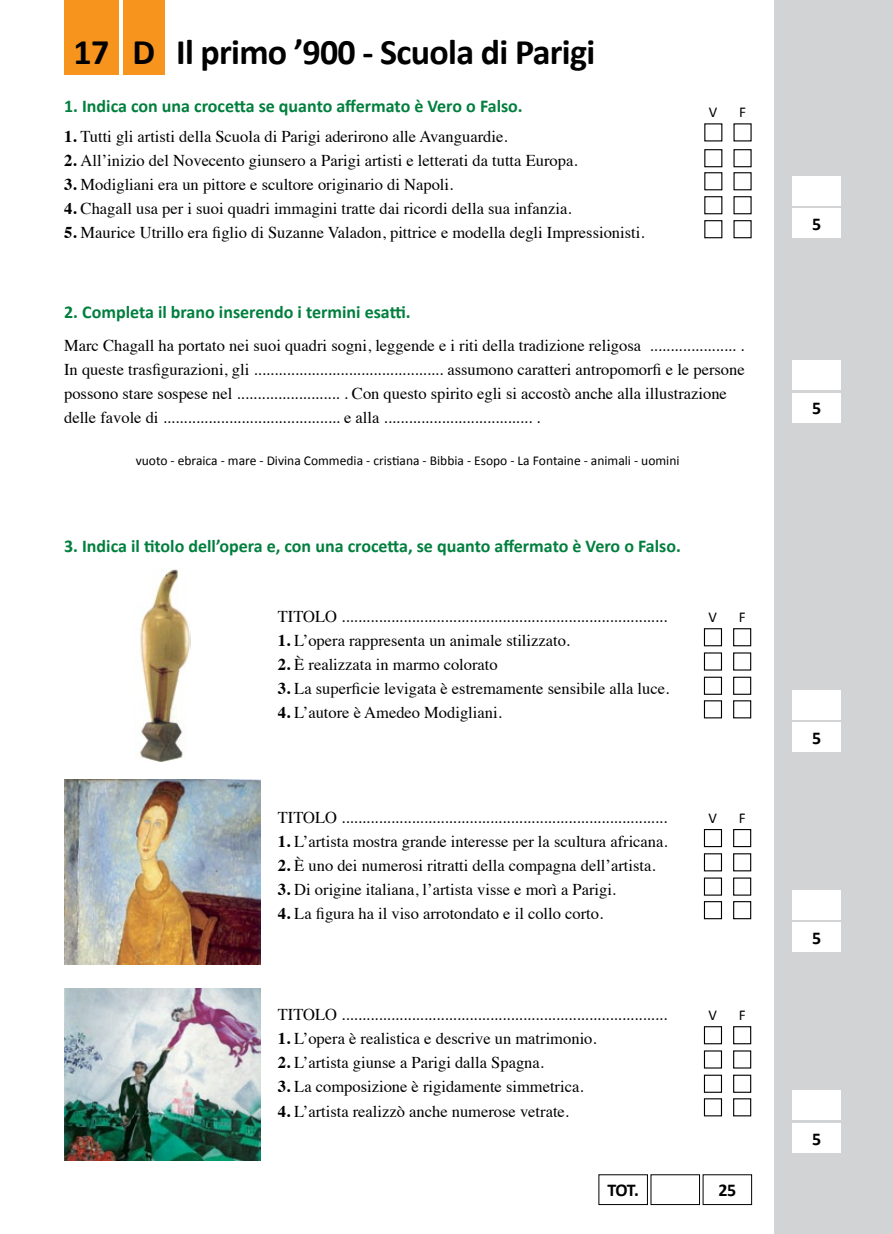
<style>
.page{position:relative;width:893px;height:1234px;background:#fff}
.page>*{position:absolute;margin:0;border:0;box-sizing:border-box;transform-origin:0 0}
.t1{font:700 36px "Calibri";letter-spacing:-.02em;color:#000}
.t2{font:700 18px "Calibri";color:#007f3e}
.t3{font:700 18px "Calibri";color:#000}
.t4{font:16.5px/24px "Times";color:#000}
.t5{font:15px "Calibri";color:#000}
.t6{font:13.5px "Calibri";color:#000}
.s1{font-weight:700}
</style>
<div class="page">
<div style="left:775px;top:0;width:118px;height:1233px;background:#d1d3d4"></div>
<div style="left:792px;top:722px;width:49px;height:29px;background:#fff"></div>
<div style="left:792px;top:922px;width:49px;height:30px;background:#fff"></div>
<div style="left:792px;top:1122px;width:49px;height:30px;background:#fff"></div>
<div style="left:792px;top:689px;width:49px;height:30px;background:#fff"></div>
<div style="left:792px;top:889px;width:49px;height:30px;background:#fff"></div>
<div style="left:792px;top:1090px;width:49px;height:29px;background:#fff"></div>
<div style="left:64px;top:0;width:55px;height:74px;background:#f7941e"></div>
<div style="left:123px;top:0;width:41px;height:74px;background:#f7941e"></div>
<div style="left:792px;top:393px;width:49px;height:29px;background:#fff"></div>
<div style="left:792px;top:360px;width:49px;height:30px;background:#fff"></div>
<div style="left:792px;top:208px;width:49px;height:30px;background:#fff"></div>
<div style="left:792px;top:176px;width:49px;height:30px;background:#fff"></div>
<div style="left:733px;top:149px;width:19px;height:18px;border:1px solid #000"></div>
<div style="left:704px;top:149px;width:18px;height:18px;border:1px solid #000"></div>
<div style="left:733px;top:220px;width:19px;height:18px;border:1px solid #000"></div>
<div style="left:704px;top:220px;width:18px;height:18px;border:1px solid #000"></div>
<div style="left:733px;top:172px;width:19px;height:18px;border:1px solid #000"></div>
<div style="left:733px;top:196px;width:19px;height:18px;border:1px solid #000"></div>
<div style="left:704px;top:172px;width:18px;height:18px;border:1px solid #000"></div>
<div style="left:704px;top:196px;width:18px;height:18px;border:1px solid #000"></div>
<img style="left:139px;top:569px;width:51px;height:192px">
<img style="left:64px;top:779px;width:197px;height:184px">
<img style="left:64px;top:988px;width:197px;height:172px">
<div style="left:733px;top:828px;width:18px;height:19px;border:1px solid #000"></div>
<div style="left:733px;top:628px;width:18px;height:18px;border:1px solid #000"></div>
<div style="left:733px;top:1025px;width:18px;height:19px;border:1px solid #000"></div>
<div style="left:733px;top:853px;width:18px;height:18px;border:1px solid #000"></div>
<div style="left:733px;top:652px;width:18px;height:18px;border:1px solid #000"></div>
<div style="left:733px;top:1050px;width:18px;height:18px;border:1px solid #000"></div>
<div style="left:733px;top:877px;width:18px;height:18px;border:1px solid #000"></div>
<div style="left:733px;top:676px;width:18px;height:18px;border:1px solid #000"></div>
<div style="left:733px;top:1074px;width:18px;height:18px;border:1px solid #000"></div>
<div style="left:733px;top:900px;width:18px;height:19px;border:1px solid #000"></div>
<div style="left:733px;top:700px;width:18px;height:18px;border:1px solid #000"></div>
<div style="left:733px;top:1097px;width:18px;height:19px;border:1px solid #000"></div>
<div style="left:704px;top:828px;width:18px;height:19px;border:1px solid #000"></div>
<div style="left:704px;top:628px;width:18px;height:18px;border:1px solid #000"></div>
<div style="left:704px;top:1025px;width:18px;height:19px;border:1px solid #000"></div>
<div style="left:704px;top:853px;width:18px;height:18px;border:1px solid #000"></div>
<div style="left:704px;top:652px;width:18px;height:18px;border:1px solid #000"></div>
<div style="left:704px;top:1050px;width:18px;height:18px;border:1px solid #000"></div>
<div style="left:704px;top:877px;width:18px;height:18px;border:1px solid #000"></div>
<div style="left:704px;top:676px;width:18px;height:18px;border:1px solid #000"></div>
<div style="left:704px;top:1074px;width:18px;height:18px;border:1px solid #000"></div>
<div style="left:704px;top:900px;width:18px;height:19px;border:1px solid #000"></div>
<div style="left:704px;top:700px;width:18px;height:18px;border:1px solid #000"></div>
<div style="left:704px;top:1097px;width:18px;height:19px;border:1px solid #000"></div>
<h1 class="t1" style="left:73px;top:30px;width:37px">17</h1>
<h1 class="t1" style="left:176px;top:30px;width:421px">Il primo ’900 - Scuola di Parigi</h1>
<h1 class="t1" style="left:133px;top:30px;width:24px">D</h1>
<p class="t2" style="left:64px;top:94px;width:460px">1. Indica con una crocetta se quanto affermato è Vero o Falso.</p>
<p class="t4" style="left:64px;top:123px;width:445px"><span class="s1">1.</span> Tutti gli artisti della Scuola di Parigi aderirono alle Avanguardie.</p>
<p class="t4" style="left:64px;top:147px;width:515px"><span class="s1">2.</span> All’inizio del Novecento giunsero a Parigi artisti e letterati da tutta Europa.</p>
<p class="t4" style="left:64px;top:171px;width:391px"><span class="s1">3.</span> Modigliani era un pittore e scultore originario di Napoli.</p>
<p class="t4" style="left:64px;top:195px;width:509px"><span class="s1">4.</span> Chagall usa per i suoi quadri immagini tratte dai ricordi della sua infanzia.</p>
<p class="t4" style="left:64px;top:219px;width:582px"><span class="s1">5.</span> Maurice Utrillo era figlio di Suzanne Valadon, pittrice e modella degli Impressionisti.</p>
<p class="t5" style="left:709px;top:103px;width:10px">V</p>
<p class="t5" style="left:739px;top:103px;width:8px">F</p>
<p class="t2" style="left:64px;top:301px;width:348px">2. Completa il brano inserendo i termini esatti.</p>
<p class="t4" style="left:64px;top:331px;width:682px">Marc Chagall ha portato nei suoi quadri sogni, leggende e i riti della tradizione religosa ..................... .<br>In queste trasfigurazioni, gli .............................................. assumono caratteri antropomorfi e le persone possono stare sospese nel ......................... . Con questo spirito egli si accostò anche alla illustrazione delle favole di ........................................... e alla .................................... .</p>
<p class="t6" style="left:136px;top:451px;width:545px">vuoto - ebraica - mare - Divina Commedia - cristiana - Bibbia - Esopo - La Fontaine - animali - uomini</p>
<p class="t2" style="left:64px;top:534px;width:618px">3. Indica il titolo dell’opera e, con una crocetta, se quanto affermato è Vero o Falso.</p>
<p class="t4" style="left:278px;top:603px;width:391px">TITOLO ...............................................................................</p>
<p class="t4" style="left:278px;top:627px;width:294px"><span class="s1">1.</span> L’opera rappresenta un animale stilizzato.</p>
<p class="t4" style="left:278px;top:651px;width:221px"><span class="s1">2.</span> È realizzata in marmo colorato</p>
<p class="t4" style="left:278px;top:675px;width:393px"><span class="s1">3.</span> La superficie levigata è estremamente sensibile alla luce.</p>
<p class="t4" style="left:278px;top:699px;width:225px"><span class="s1">4.</span> L’autore è Amedeo Modigliani.</p>
<p class="t5" style="left:708px;top:608px;width:10px">V</p>
<p class="t5" style="left:739px;top:608px;width:8px">F</p>
<p class="t4" style="left:278px;top:804px;width:391px">TITOLO ...............................................................................</p>
<p class="t4" style="left:278px;top:828px;width:391px"><span class="s1">1.</span> L’artista mostra grande interesse per la scultura africana.</p>
<p class="t4" style="left:278px;top:852px;width:379px"><span class="s1">2.</span> È uno dei numerosi ritratti della compagna dell’artista.</p>
<p class="t4" style="left:278px;top:876px;width:340px"><span class="s1">3.</span> Di origine italiana, l’artista visse e morì a Parigi.</p>
<p class="t4" style="left:278px;top:900px;width:327px"><span class="s1">4.</span> La figura ha il viso arrotondato e il collo corto.</p>
<p class="t4" style="left:278px;top:1001px;width:391px">TITOLO ...............................................................................</p>
<p class="t4" style="left:278px;top:1025px;width:320px"><span class="s1">1.</span> L’opera è realistica e descrive un matrimonio.</p>
<p class="t4" style="left:278px;top:1049px;width:268px"><span class="s1">2.</span> L’artista giunse a Parigi dalla Spagna.</p>
<p class="t4" style="left:278px;top:1073px;width:307px"><span class="s1">3.</span> La composizione è rigidamente simmetrica.</p>
<p class="t4" style="left:278px;top:1097px;width:293px"><span class="s1">4.</span> L’artista realizzò anche numerose vetrate.</p>
<p class="t5" style="left:708px;top:808px;width:10px">V</p>
<p class="t5" style="left:739px;top:808px;width:8px">F</p>
<p class="t5" style="left:708px;top:1005px;width:10px">V</p>
<p class="t5" style="left:739px;top:1005px;width:8px">F</p>
<p class="t3" style="left:607px;top:1178px;width:33px">TOT.</p>
<p class="t3" style="left:718px;top:1178px;width:19px">25</p>
<p class="t3" style="left:812px;top:213px;width:11px">5</p>
<p class="t3" style="left:812px;top:397px;width:11px">5</p>
<p class="t3" style="left:812px;top:726px;width:11px">5</p>
<p class="t3" style="left:812px;top:926px;width:11px">5</p>
<p class="t3" style="left:812px;top:1127px;width:11px">5</p>
</div>
